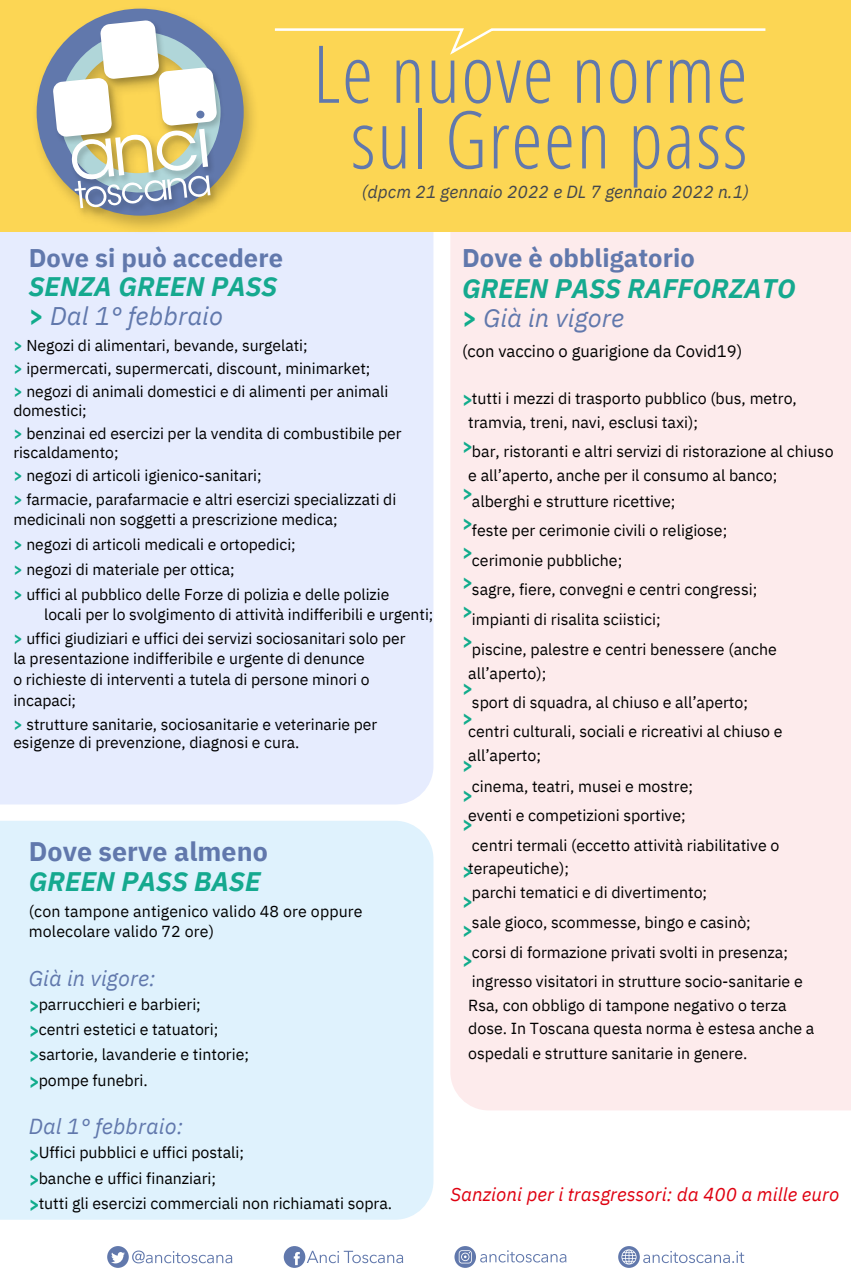
<style>
.page{position:relative;width:851px;height:1287px;background:#fff}
.page>*{position:absolute;margin:0;border:0;box-sizing:border-box;transform-origin:0 0}
.t1{font:300 79.62px/65.6px "Open Sans Condensed";letter-spacing:.02em;color:#6178ac;text-align:center}
.t2{font:italic 700 26.75px "IBM Plex Sans";color:#15a98f}
.t3{font:700 26.75px/30px "IBM Plex Sans";color:#6178ac}
.t4{font:700 25.5px "IBM Plex Sans";color:#6178ac}
.t5{font:italic 25.5px "IBM Plex Sans";color:#6178ac}
.t6{font:italic 21.62px "IBM Plex Sans";letter-spacing:.005em;color:#6178ac}
.t7{font:italic 18.75px "IBM Plex Sans";color:#df0110}
.t8{font:700 18.75px/25.2px "IBM Plex Sans";color:#11ac8c;text-align:justify}
.t9{font:italic 17.5px "IBM Plex Sans";color:#42464d}
.t10{font:16.62px "IBM Plex Sans";color:#000}
.t11{font:16px/25.2px "IBM Plex Sans";color:#000}
.t12{font:15.75px "IBM Plex Sans";color:#000}
.s1{font-weight:700;font-style:normal;color:#11ac8c}
.s2{font-weight:700;color:#11ac8c}
.s3{font-style:italic;color:#15a98f}
</style>
<div class="page">
<div style="left:450px;top:231px;width:400px;height:879px;background:#fdebec"></div>
<div style="left:0;top:231px;width:433px;height:573px;background:#e6ecfe"></div>
<svg style="left:107px;top:1245px;width:22px;height:22px"></svg>
<svg style="left:111px;top:1251px;width:14px;height:12px"></svg>
<svg style="left:132px;top:1250px;width:100px;height:13px"></svg>
<div style="left:0;top:821px;width:433px;height:398px;background:#dff2fd"></div>
<div style="left:284px;top:1245px;width:21px;height:22px;background:#6178ac;border-radius:50%"></div>
<svg style="left:293px;top:1252px;width:7px;height:12px"></svg>
<svg style="left:307px;top:1250px;width:96px;height:12px"></svg>
<svg style="left:480px;top:1250px;width:86px;height:12px"></svg>
<svg style="left:454px;top:1245px;width:22px;height:22px"></svg>
<svg style="left:458px;top:1250px;width:13px;height:13px"></svg>
<div style="left:0;top:0;width:850px;height:231px;background:#fcd654"></div>
<svg style="left:275px;top:28px;width:490px;height:27px"></svg>
<svg style="left:618px;top:1245px;width:21px;height:22px"></svg>
<svg style="left:643px;top:1250px;width:101px;height:12px"></svg>
<svg style="left:621px;top:1249px;width:15px;height:15px"></svg>
<img style="left:30px;top:8px;width:230px;height:226px">
<svg style="left:37px;top:9px;width:206px;height:207px"></svg>
<div style="left:196px;top:110px;width:8px;height:9px;background:#6178ac;border-radius:50%"></div>
<p class="t4" style="left:29px;top:241px;width:256px">Dove si può accedere</p>
<p class="t2" style="left:29px;top:268px;width:250px">SENZA GREEN PASS</p>
<p class="t5" style="left:29px;top:299px;width:196px"><span class="s1">&gt;</span> Dal 1° febbraio</p>
<p class="t1" style="left:313px;top:39px;width:436px">Le nuove norme sul Green pass</p>
<p class="t9" style="left:361px;top:180px;width:388px">(dpcm 21 gennaio 2022 e DL 7 gennaio 2022 n.1)</p>
<p class="t4" style="left:462px;top:241px;width:234px">Dove è obbligatorio</p>
<p class="t5" style="left:462px;top:300px;width:163px"><span class="s1">&gt;</span> Già in vigore</p>
<p class="t2" style="left:462px;top:270px;width:335px">GREEN PASS RAFFORZATO</p>
<p class="t12" style="left:13px;top:335px;width:296px"><span class="s2">&gt;</span> Negozi di alimentari, bevande, surgelati;</p>
<p class="t12" style="left:13px;top:358px;width:358px"><span class="s2">&gt;</span> ipermercati, supermercati, discount, minimarket;</p>
<p class="t12" style="left:13px;top:380px;width:376px"><span class="s2">&gt;</span> negozi di animali domestici e di alimenti per animali</p>
<p class="t12" style="left:13px;top:400px;width:75px">domestici;</p>
<p class="t12" style="left:13px;top:422px;width:390px"><span class="s2">&gt;</span> benzinai ed esercizi per la vendita di combustibile per</p>
<p class="t12" style="left:13px;top:442px;width:107px">riscaldamento;</p>
<p class="t12" style="left:13px;top:465px;width:250px"><span class="s2">&gt;</span> negozi di articoli igienico-sanitari;</p>
<p class="t12" style="left:13px;top:488px;width:384px"><span class="s2">&gt;</span> farmacie, parafarmacie e altri esercizi specializzati di</p>
<p class="t12" style="left:13px;top:509px;width:326px">medicinali non soggetti a prescrizione medica;</p>
<p class="t12" style="left:13px;top:533px;width:284px"><span class="s2">&gt;</span> negozi di articoli medicali e ortopedici;</p>
<p class="t12" style="left:13px;top:559px;width:223px"><span class="s2">&gt;</span> negozi di materiale per ottica;</p>
<p class="t12" style="left:13px;top:583px;width:377px"><span class="s2">&gt;</span> uffici al pubblico delle Forze di polizia e delle polizie</p>
<p class="t12" style="left:44px;top:603px;width:390px">locali per lo svolgimento di attività indifferibili e urgenti;</p>
<p class="t12" style="left:13px;top:628px;width:393px"><span class="s2">&gt;</span> uffici giudiziari e uffici dei servizi sociosanitari solo per</p>
<p class="t12" style="left:13px;top:647px;width:353px">la presentazione indifferibile e urgente di denunce</p>
<p class="t12" style="left:13px;top:669px;width:357px">o richieste di interventi a tutela di persone minori o</p>
<p class="t12" style="left:13px;top:690px;width:64px">incapaci;</p>
<p class="t12" style="left:13px;top:713px;width:365px"><span class="s2">&gt;</span> strutture sanitarie, sociosanitarie e veterinarie per</p>
<p class="t12" style="left:13px;top:732px;width:287px">esigenze di prevenzione, diagnosi e cura.</p>
<p class="t3" style="left:29px;top:835px;width:240px">Dove serve almeno<br><span class="s3">GREEN PASS BASE</span></p>
<p class="t11" style="left:29px;top:901px;width:335px;line-height:19.8px">(con tampone antigenico valido 48 ore oppure molecolare valido 72 ore)</p>
<p class="t6" style="left:29px;top:963px;width:128px">Già in vigore:</p>
<p class="t11" style="left:39px;top:991px;width:164px">parrucchieri e barbieri;</p>
<p class="t11" style="left:39px;top:1016px;width:181px">centri estetici e tatuatori;</p>
<p class="t11" style="left:39px;top:1041px;width:212px">sartorie, lavanderie e tintorie; pompe funebri.</p>
<p class="t8" style="left:29px;top:992px;width:13px">&gt; &gt; &gt; &gt;</p>
<p class="t6" style="left:29px;top:1111px;width:156px">Dal 1° febbraio:</p>
<p class="t11" style="left:39px;top:1139px;width:207px">Uffici pubblici e uffici postali;</p>
<p class="t11" style="left:39px;top:1164px;width:179px">banche e uffici finanziari;</p>
<p class="t11" style="left:39px;top:1190px;width:355px">tutti gli esercizi commerciali non richiamati sopra.</p>
<p class="t8" style="left:29px;top:1140px;width:13px">&gt; &gt; &gt;</p>
<p class="t10" style="left:462px;top:339px;width:281px">(con vaccino o guarigione da Covid19)</p>
<p class="t11" style="left:468px;top:386px;width:330px;line-height:23.5px">tutti i mezzi di trasporto pubblico (bus, metro, tramvia, treni, navi, esclusi taxi);</p>
<p class="t11" style="left:472px;top:438px;width:363px">bar, ristoranti e altri servizi di ristorazione al chiuso</p>
<p class="t11" style="left:468px;top:462px;width:310px">e all’aperto, anche per il consumo al banco;</p>
<p class="t11" style="left:472px;top:488px;width:205px">alberghi e strutture ricettive;</p>
<p class="t11" style="left:472px;top:517px;width:257px">feste per cerimonie civili o religiose;</p>
<p class="t11" style="left:472px;top:547px;width:152px">cerimonie pubbliche;</p>
<p class="t11" style="left:472px;top:576px;width:287px">sagre, fiere, convegni e centri congressi;</p>
<p class="t11" style="left:472px;top:606px;width:190px">impianti di risalita sciistici;</p>
<p class="t11" style="left:472px;top:636px;width:306px">piscine, palestre e centri benessere (anche</p>
<p class="t11" style="left:468px;top:660px;width:80px">all’aperto);</p>
<p class="t11" style="left:472px;top:689px;width:277px">sport di squadra, al chiuso e all’aperto;</p>
<p class="t11" style="left:468px;top:718px;width:316px">centri culturali, sociali e ricreativi al chiuso e</p>
<p class="t11" style="left:468px;top:742px;width:74px">all’aperto;</p>
<p class="t11" style="left:472px;top:772px;width:222px">cinema, teatri, musei e mostre;</p>
<p class="t11" style="left:468px;top:801px;width:219px">eventi e competizioni sportive;</p>
<p class="t11" style="left:472px;top:831px;width:309px">centri termali (eccetto attività riabilitative o</p>
<p class="t11" style="left:468px;top:855px;width:102px">terapeutiche);</p>
<p class="t11" style="left:472px;top:879px;width:237px">parchi tematici e di divertimento;</p>
<p class="t11" style="left:472px;top:908px;width:280px">sale gioco, scommesse, bingo e casinò;</p>
<p class="t11" style="left:472px;top:938px;width:317px">corsi di formazione privati svolti in presenza;</p>
<p class="t11" style="left:472px;top:967px;width:332px">ingresso visitatori in strutture socio-sanitarie e</p>
<p class="t11" style="left:468px;top:992px;width:320px">Rsa, con obbligo di tampone negativo o terza</p>
<p class="t11" style="left:468px;top:1015px;width:347px">dose. In Toscana questa norma è estesa anche a</p>
<p class="t11" style="left:468px;top:1040px;width:281px">ospedali e strutture sanitarie in genere.</p>
<p class="t8" style="left:462px;top:386px;width:13px">&gt;</p>
<p class="t8" style="left:462px;top:433px;width:13px">&gt;</p>
<p class="t8" style="left:462px;top:480px;width:13px">&gt;</p>
<p class="t8" style="left:462px;top:510px;width:13px">&gt;</p>
<p class="t8" style="left:462px;top:539px;width:13px">&gt;</p>
<p class="t8" style="left:462px;top:569px;width:13px">&gt;</p>
<p class="t8" style="left:462px;top:598px;width:13px">&gt;</p>
<p class="t8" style="left:462px;top:628px;width:13px">&gt;</p>
<p class="t8" style="left:462px;top:675px;width:13px">&gt;</p>
<p class="t8" style="left:462px;top:705px;width:13px">&gt;</p>
<p class="t8" style="left:462px;top:752px;width:13px">&gt;</p>
<p class="t8" style="left:462px;top:782px;width:13px">&gt;</p>
<p class="t8" style="left:462px;top:811px;width:13px">&gt;</p>
<p class="t8" style="left:462px;top:858px;width:13px">&gt;</p>
<p class="t8" style="left:462px;top:888px;width:13px">&gt;</p>
<p class="t8" style="left:462px;top:917px;width:13px">&gt;</p>
<p class="t8" style="left:462px;top:947px;width:13px">&gt;</p>
<p class="t7" style="left:450px;top:1181px;width:390px">Sanzioni per i trasgressori: da 400 a mille euro</p>
</div>
